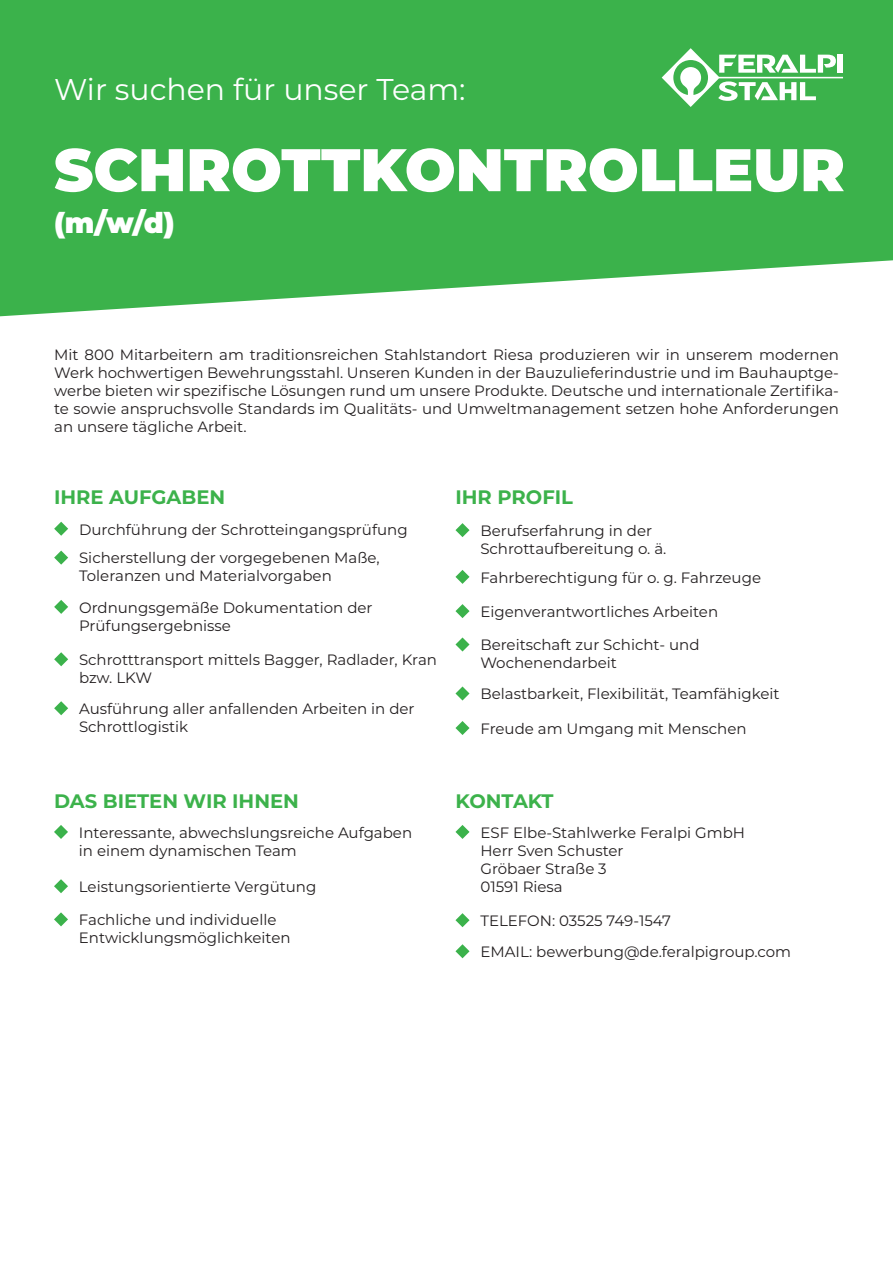
<style>
.page{position:relative;width:893px;height:1263px;background:#fff}
.page>*{position:absolute;margin:0;border:0;box-sizing:border-box;transform-origin:0 0}
.t1{font:900 60px "Montserrat";color:#fff}
.t2{font:30px "Montserrat";color:#fff}
.t3{font:900 28.5px "Montserrat";color:#fff}
.t4{font:700 19.5px "Montserrat";color:#3cb24b}
.t5{font:15px/18px "Montserrat";color:#231f20}
</style>
<div class="page">
<svg style="left:0;top:0;width:893px;height:316px;fill:#3bb24b"></svg>
<svg style="left:662px;top:48px;width:181px;height:59px"></svg>
<svg style="left:54px;top:522px;width:14px;height:14px"></svg>
<svg style="left:54px;top:825px;width:14px;height:14px"></svg>
<svg style="left:54px;top:879px;width:14px;height:14px"></svg>
<svg style="left:54px;top:912px;width:14px;height:14px"></svg>
<svg style="left:455px;top:523px;width:14px;height:14px"></svg>
<svg style="left:455px;top:825px;width:14px;height:14px"></svg>
<svg style="left:455px;top:913px;width:14px;height:14px"></svg>
<svg style="left:455px;top:944px;width:14px;height:14px"></svg>
<svg style="left:455px;top:570px;width:14px;height:14px"></svg>
<svg style="left:455px;top:604px;width:14px;height:14px"></svg>
<svg style="left:455px;top:637px;width:14px;height:14px"></svg>
<svg style="left:455px;top:686px;width:14px;height:14px"></svg>
<svg style="left:455px;top:721px;width:14px;height:14px"></svg>
<svg style="left:54px;top:551px;width:14px;height:14px"></svg>
<svg style="left:54px;top:600px;width:14px;height:14px"></svg>
<svg style="left:54px;top:652px;width:14px;height:14px"></svg>
<svg style="left:54px;top:701px;width:14px;height:14px"></svg>
<p class="t2" style="left:54px;top:69px;width:413px">Wir suchen für unser Team:</p>
<p class="t1" style="left:54px;top:125px;width:792px">SCHROTTKONTROLLEUR</p>
<p class="t3" style="left:54px;top:202px;width:122px">(m/w/d)</p>
<p class="t5" style="left:54px;top:345px;width:786px;text-align:justify">Mit 800 Mitarbeitern am traditionsreichen Stahlstandort Riesa produzieren wir in unserem modernen Werk hochwertigen Bewehrungsstahl. Unseren Kunden in der Bauzulieferindustrie und im Bauhauptge&shy;werbe bieten wir spezifische Lösungen rund um unsere Produkte. Deutsche und internationale Zertifika&shy;te sowie anspruchsvolle Standards im Qualitäts- und Umweltmanagement setzen hohe Anforderungen an unsere tägliche Arbeit.</p>
<p class="t4" style="left:54px;top:483px;width:173px">IHRE AUFGABEN</p>
<p class="t5" style="left:79px;top:520px;width:330px">Durchführung der Schrotteingangsprüfung</p>
<p class="t5" style="left:79px;top:549px;width:302px">Sicherstellung der vorgegebenen Maße,</p>
<p class="t5" style="left:79px;top:567px;width:254px">Toleranzen und Materialvorgaben</p>
<p class="t5" style="left:79px;top:598px;width:295px">Ordnungsgemäße Dokumentation der</p>
<p class="t5" style="left:79px;top:616px;width:153px">Prüfungsergebnisse</p>
<p class="t5" style="left:79px;top:650px;width:359px">Schrotttransport mittels Bagger, Radlader, Kran bzw. LKW</p>
<p class="t5" style="left:79px;top:699px;width:337px">Ausführung aller anfallenden Arbeiten in der<br>Schrottlogistik</p>
<p class="t4" style="left:455px;top:483px;width:119px">IHR PROFIL</p>
<p class="t5" style="left:480px;top:521px;width:173px">Berufserfahrung in der</p>
<p class="t5" style="left:480px;top:539px;width:187px">Schrottaufbereitung o. ä.</p>
<p class="t5" style="left:480px;top:568px;width:282px">Fahrberechtigung für o. g. Fahrzeuge</p>
<p class="t5" style="left:480px;top:602px;width:239px">Eigenverantwortliches Arbeiten</p>
<p class="t5" style="left:480px;top:635px;width:221px">Bereitschaft zur Schicht- und</p>
<p class="t5" style="left:480px;top:653px;width:138px">Wochenendarbeit</p>
<p class="t5" style="left:480px;top:684px;width:301px">Belastbarkeit, Flexibilität, Teamfähigkeit</p>
<p class="t5" style="left:480px;top:719px;width:268px">Freude am Umgang mit Menschen</p>
<p class="t4" style="left:54px;top:787px;width:246px">DAS BIETEN WIR IHNEN</p>
<p class="t5" style="left:79px;top:823px;width:335px">Interessante, abwechslungsreiche Aufgaben</p>
<p class="t5" style="left:79px;top:841px;width:219px">in einem dynamischen Team</p>
<p class="t5" style="left:79px;top:877px;width:239px">Leistungsorientierte Vergütung</p>
<p class="t5" style="left:79px;top:910px;width:199px">Fachliche und individuelle</p>
<p class="t5" style="left:79px;top:928px;width:213px">Entwicklungsmöglichkeiten</p>
<p class="t4" style="left:455px;top:787px;width:100px">KONTAKT</p>
<p class="t5" style="left:480px;top:823px;width:266px">ESF Elbe-Stahlwerke Feralpi GmbH</p>
<p class="t5" style="left:480px;top:841px;width:145px">Herr Sven Schuster</p>
<p class="t5" style="left:480px;top:859px;width:128px">Gröbaer Straße 3</p>
<p class="t5" style="left:480px;top:877px;width:84px">01591 Riesa</p>
<p class="t5" style="left:480px;top:911px;width:192px">TELEFON: 03525 749-1547</p>
<p class="t5" style="left:480px;top:942px;width:312px">EMAIL: bewerbung@de.feralpigroup.com</p>
</div>
